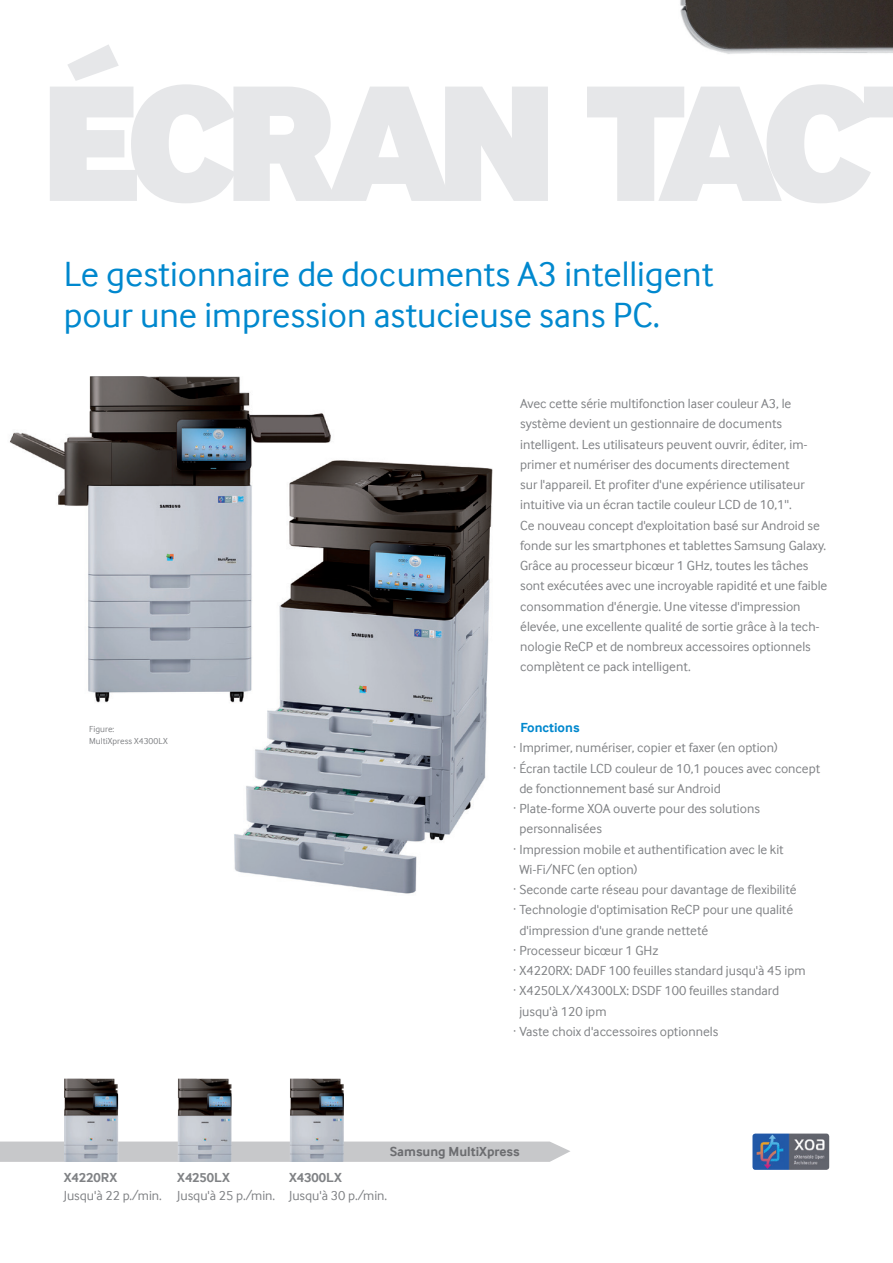
<style>
.page{position:relative;width:893px;height:1263px;background:#fff}
.page>*{position:absolute;margin:0;border:0;box-sizing:border-box;transform-origin:0 0}
.t1{font:900 171.45px "Samsung Inter Face";letter-spacing:-.085em;color:#e6e7e9}
.t2{font:36px/40.5px "Samsung Inter Face";color:#0088ce}
.t3{font:13.5px/20.2px "Samsung Inter Face";color:#808285}
.t4{font:700 13.5px "Samsung Inter Face";color:#808285}
.t5{font:700 13.5px "Samsung Inter Face";color:#6c6d70}
.t6{font:700 13.5px "Samsung Inter Face";color:#0088ce}
.t7{font:9px/12px "Samsung Inter Face";letter-spacing:.005em;color:#808285}
</style>
<div class="page">
<img style="left:680px;top:0;width:213px;height:44px">
<img style="left:637px;top:44px;width:256px;height:159px">
<img style="left:10px;top:376px;width:483px;height:518px">
<svg style="left:0;top:1141px;width:570px;height:21px;background:#cacacc"></svg>
<img style="left:64px;top:1078px;width:54px;height:84px">
<img style="left:178px;top:1078px;width:54px;height:84px">
<img style="left:290px;top:1078px;width:54px;height:84px">
<img style="left:752px;top:1133px;width:77px;height:37px">
<h1 class="t1" style="left:41px;top:36px;width:835px">ÉCRAN TAC</h1>
<h2 class="t2" style="left:64px;top:254px;width:651px">Le gestionnaire de documents A3 intelligent pour une impression astucieuse sans PC.</h2>
<p class="t7" style="left:89px;top:723px;width:80px">Figure:<br>MultiXpress X4300LX</p>
<p class="t3" style="left:520px;top:393px;width:309px">Avec cette série multifonction laser couleur A3, le système devient un gestionnaire de documents intelligent. Les utilisateurs peuvent ouvrir, éditer, im&shy;primer et numériser des documents directement<br>sur l'appareil. Et profiter d'une expérience utilisateur intuitive via un écran tactile couleur LCD de 10,1''.<br>Ce nouveau concept d'exploitation basé sur Android se fonde sur les smartphones et tablettes Samsung Galaxy.<br>Grâce au processeur bicœur 1 GHz, toutes les tâches sont exécutées avec une incroyable rapidité et une faible consommation d'énergie. Une vitesse d'impression élevée, une excellente qualité de sortie grâce à la tech&shy;nologie ReCP et de nombreux accessoires optionnels complètent ce pack intelligent.</p>
<p class="t6" style="left:520px;top:720px;width:61px">Fonctions</p>
<p class="t3" style="left:513px;top:738px;width:266px">∙ Imprimer, numériser, copier et faxer (en option)</p>
<p class="t3" style="left:513px;top:758px;width:309px">∙ Écran tactile LCD couleur de 10,1 pouces avec concept</p>
<p class="t3" style="left:519px;top:778px;width:203px">de fonctionnement basé sur Android</p>
<p class="t3" style="left:513px;top:798px;width:249px">∙ Plate-forme XOA ouverte pour des solutions</p>
<p class="t3" style="left:519px;top:819px;width:84px">personnalisées</p>
<p class="t3" style="left:513px;top:839px;width:272px">∙ Impression mobile et authentification avec le kit</p>
<p class="t3" style="left:519px;top:859px;width:119px">Wi-Fi/NFC (en option)</p>
<p class="t3" style="left:513px;top:879px;width:285px">∙ Seconde carte réseau pour davantage de flexibilité</p>
<p class="t3" style="left:513px;top:900px;width:282px">∙ Technologie d'optimisation ReCP pour une qualité</p>
<p class="t3" style="left:519px;top:920px;width:190px">d'impression d'une grande netteté</p>
<p class="t3" style="left:513px;top:940px;width:147px">∙ Processeur bicœur 1 GHz</p>
<p class="t3" style="left:513px;top:960px;width:294px">∙ X4220RX: DADF 100 feuilles standard jusqu'à 45 ipm</p>
<p class="t3" style="left:513px;top:981px;width:268px">∙ X4250LX/X4300LX: DSDF 100 feuilles standard</p>
<p class="t3" style="left:519px;top:1001px;width:89px">jusqu'à 120 ipm</p>
<p class="t3" style="left:513px;top:1021px;width:207px">∙ Vaste choix d'accessoires optionnels</p>
<p class="t4" style="left:64px;top:1169px;width:55px">X4220RX</p>
<p class="t3" style="left:64px;top:1185px;width:100px">Jusqu'à 22 p./min.</p>
<p class="t4" style="left:177px;top:1169px;width:54px">X4250LX</p>
<p class="t3" style="left:177px;top:1185px;width:100px">Jusqu'à 25 p./min.</p>
<p class="t5" style="left:390px;top:1144px;width:131px">Samsung MultiXpress</p>
<p class="t4" style="left:289px;top:1169px;width:54px">X4300LX</p>
<p class="t3" style="left:289px;top:1185px;width:100px">Jusqu'à 30 p./min.</p>
</div>
